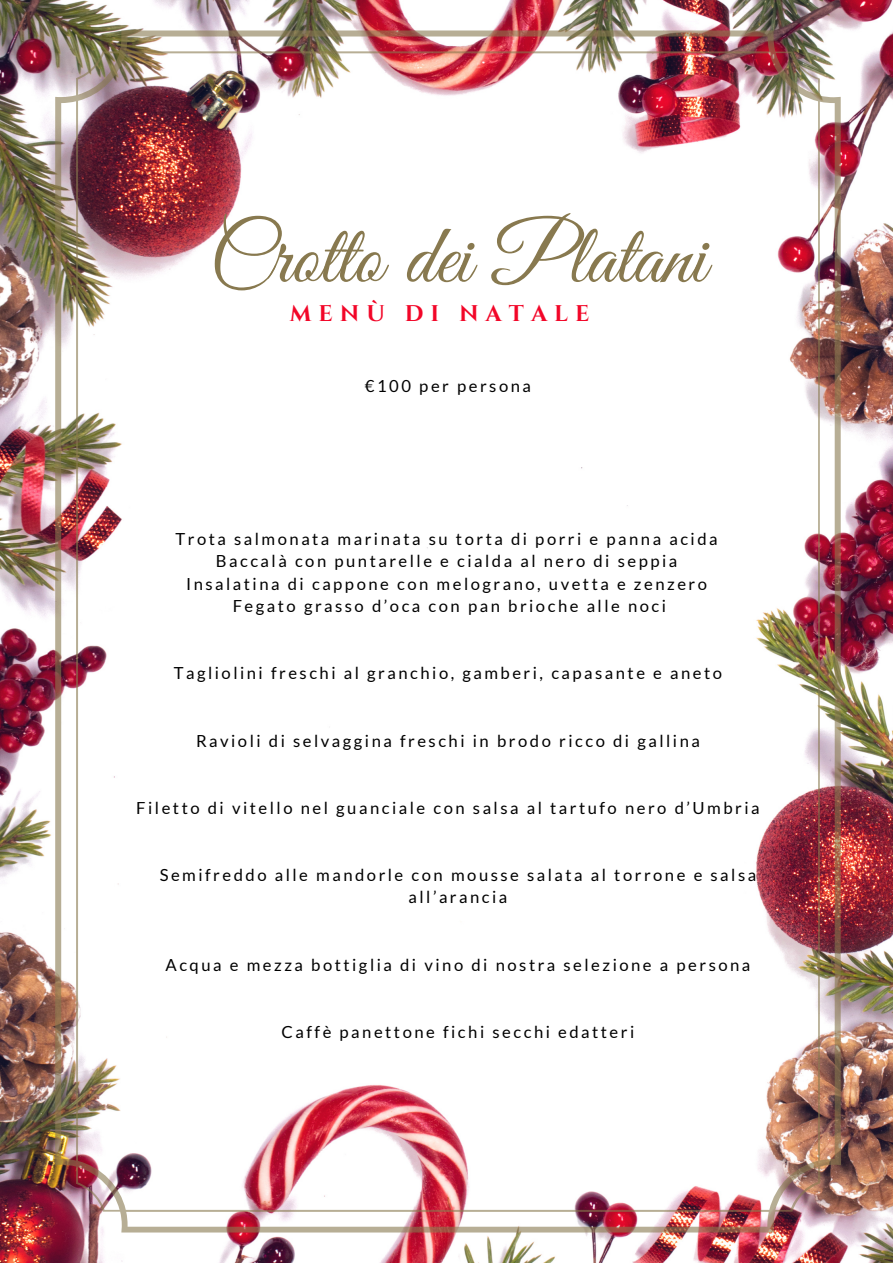
<style>
.page{position:relative;width:893px;height:1263px;background:#fff}
.page>*{position:absolute;margin:0;border:0;box-sizing:border-box;transform-origin:0 0}
.t1{font:84.75px "Great Vibes";color:#88794f}
.t2{font:700 22.65px "Cinzel";letter-spacing:.31em;color:#f20628}
.t3{font:16.65px/22.5px "Lato";letter-spacing:.15em;color:#000;text-align:center}
</style>
<div class="page">
<img style="left:0;top:0;width:893px;height:1263px">
<img style="left:55px;top:30px;width:785px;height:1202px">
<h1 class="t1" style="left:210px;top:210px;width:498px">Crotto dei Platani</h1>
<h2 class="t2" style="left:290px;top:299px;width:301px">MENÙ DI NATALE</h2>
<p class="t3" style="left:365px;top:374px;width:167px">€100 per persona</p>
<p class="t3" style="left:176px;top:527px;width:543px">Trota salmonata marinata su torta di porri e panna acida Baccalà con puntarelle e cialda al nero di seppia Insalatina di cappone con melograno, uvetta e zenzero Fegato grasso d’oca con pan brioche alle noci</p>
<p class="t3" style="left:174px;top:662px;width:550px">Tagliolini freschi al granchio, gamberi, capasante e aneto</p>
<p class="t3" style="left:196px;top:729px;width:505px">Ravioli di selvaggina freschi in brodo ricco di gallina</p>
<p class="t3" style="left:136px;top:796px;width:625px">Filetto di vitello nel guanciale con salsa al tartufo nero d’Umbria</p>
<p class="t3" style="left:160px;top:863px;width:598px">Semifreddo alle mandorle con mousse salata al torrone e salsa all’arancia</p>
<p class="t3" style="left:165px;top:953px;width:586px">Acqua e mezza bottiglia di vino di nostra selezione a persona</p>
<p class="t3" style="left:282px;top:1020px;width:354px">Caffè panettone fichi secchi edatteri</p>
</div>
